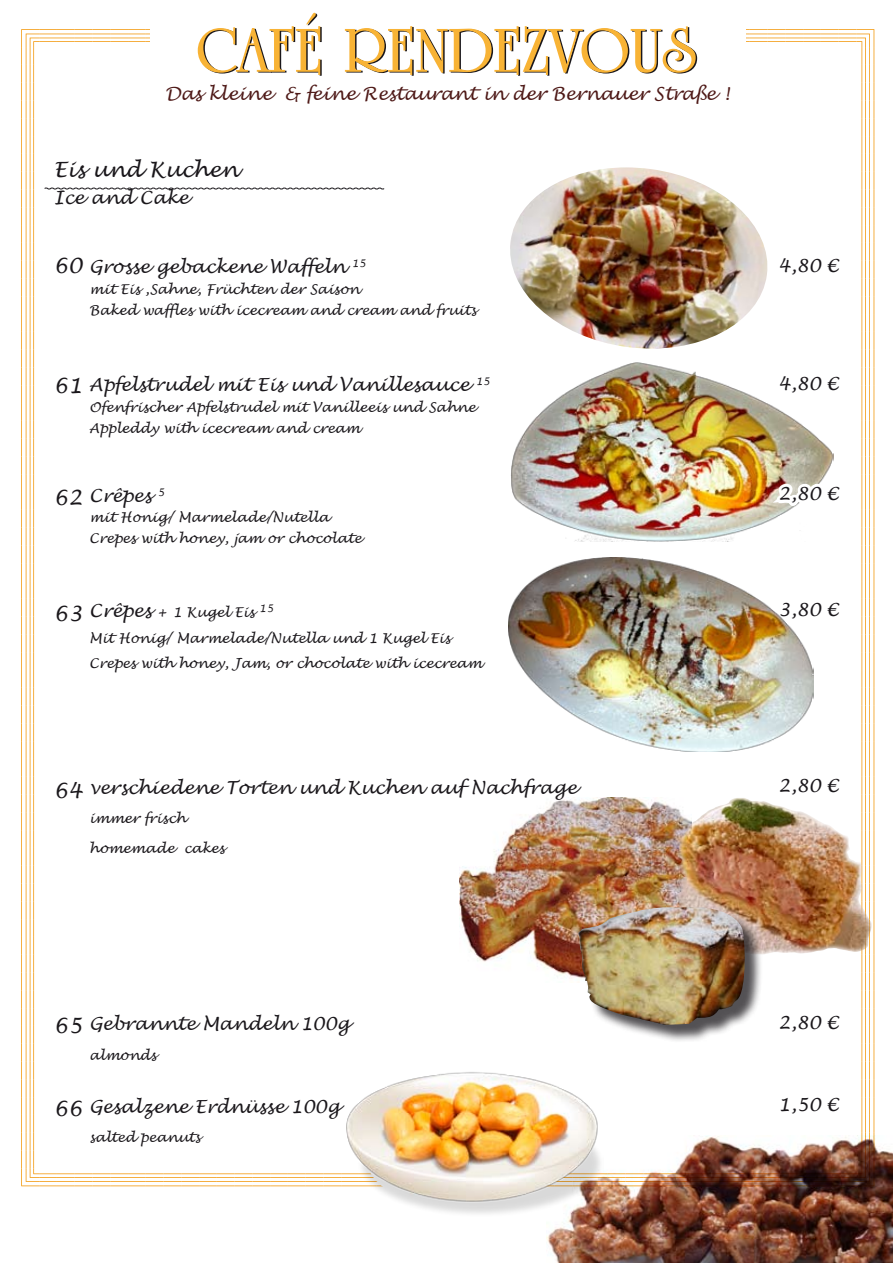
<style>
.page{position:relative;width:893px;height:1263px;background:#fff}
.page>*{position:absolute;margin:0;border:0;box-sizing:border-box;transform-origin:0 0}
.t1{font:italic 21px "Lucida Handwriting";color:#1a171b}
.t2{font:italic 18px "Lucida Handwriting";color:#1a171b}
.t3{font:italic 18px "Lucida Handwriting";letter-spacing:-.01em;color:#4e1917}
.t4{font:italic 13.5px/21px "Lucida Handwriting";color:#1a171b}
.s1{font-size:18px}
</style>
<div class="page">
<img style="left:390px;top:1196px;width:157px;height:18px">
<img style="left:547px;top:1144px;width:346px;height:119px">
<img style="left:21px;top:13px;width:854px;height:1183px">
<img style="left:509px;top:557px;width:305px;height:194px">
<h2 class="t3" style="left:165px;top:83px;width:566px">Das kleine &amp; feine Restaurant in der Bernauer Straße !</h2>
<h1 class="t1" style="left:54px;top:157px;width:186px">Eis und Kuchen</h1>
<h2 class="t2" style="left:54px;top:187px;width:136px">Ice and Cake</h2>
<h1 class="t1" style="left:54px;top:253px;width:30px">60</h1>
<h2 class="t2" style="left:89px;top:256px;width:278px">Grosse gebackene Waffeln <sup>15</sup></h2>
<p class="t4" style="left:89px;top:280px;width:388px">mit Eis ,Sahne, Früchten der Saison<br>Baked waffles with icecream and cream and fruits</p>
<h1 class="t1" style="left:54px;top:372px;width:30px">61</h1>
<h2 class="t2" style="left:89px;top:374px;width:402px">Apfelstrudel mit Eis und Vanillesauce <sup>15</sup></h2>
<p class="t4" style="left:89px;top:397px;width:388px">Ofenfrischer Apfelstrudel mit Vanilleeis und Sahne<br>Appleddy with icecream and cream</p>
<h1 class="t1" style="left:54px;top:485px;width:30px">62</h1>
<h2 class="t2" style="left:89px;top:484px;width:77px">Crêpes <sup>5</sup></h2>
<p class="t4" style="left:89px;top:508px;width:274px;line-height:20.4px">mit Honig/ Marmelade/Nutella<br>Crepes with honey, jam or chocolate</p>
<h1 class="t1" style="left:54px;top:601px;width:30px">63</h1>
<p class="t4" style="left:89px;top:600px;width:394px;line-height:25.2px"><span class="s1">Crêpes</span> + 1 Kugel Eis <sup>15<br></sup>Mit Honig/ Marmelade/Nutella und 1 Kugel Eis<br>Crepes with honey, Jam, or chocolate with icecream</p>
<h2 class="t2" style="left:89px;top:776px;width:489px">verschiedene Torten und Kuchen auf Nachfrage</h2>
<p class="t4" style="left:89px;top:804px;width:137px;line-height:29.5px">immer frisch homemade cakes</p>
<h1 class="t1" style="left:54px;top:778px;width:30px">64</h1>
<h2 class="t2" style="left:778px;top:255px;width:62px">4,80 €</h2>
<h2 class="t2" style="left:778px;top:372px;width:62px">4,80 €</h2>
<h2 class="t2" style="left:778px;top:483px;width:62px">2,80 €</h2>
<h2 class="t2" style="left:778px;top:599px;width:62px">3,80 €</h2>
<h2 class="t2" style="left:778px;top:775px;width:62px">2,80 €</h2>
<h2 class="t2" style="left:89px;top:1013px;width:262px">Gebrannte Mandeln 100g</h2>
<p class="t4" style="left:89px;top:1045px;width:69px">almonds</p>
<h1 class="t1" style="left:54px;top:1012px;width:30px">65</h1>
<h2 class="t2" style="left:778px;top:1012px;width:62px">2,80 €</h2>
<h2 class="t2" style="left:89px;top:1095px;width:252px">Gesalzene Erdnüsse 100g</h2>
<p class="t4" style="left:89px;top:1127px;width:112px">salted peanuts</p>
<h1 class="t1" style="left:54px;top:1096px;width:30px">66</h1>
<h2 class="t2" style="left:778px;top:1094px;width:62px">1,50 €</h2>
</div>
